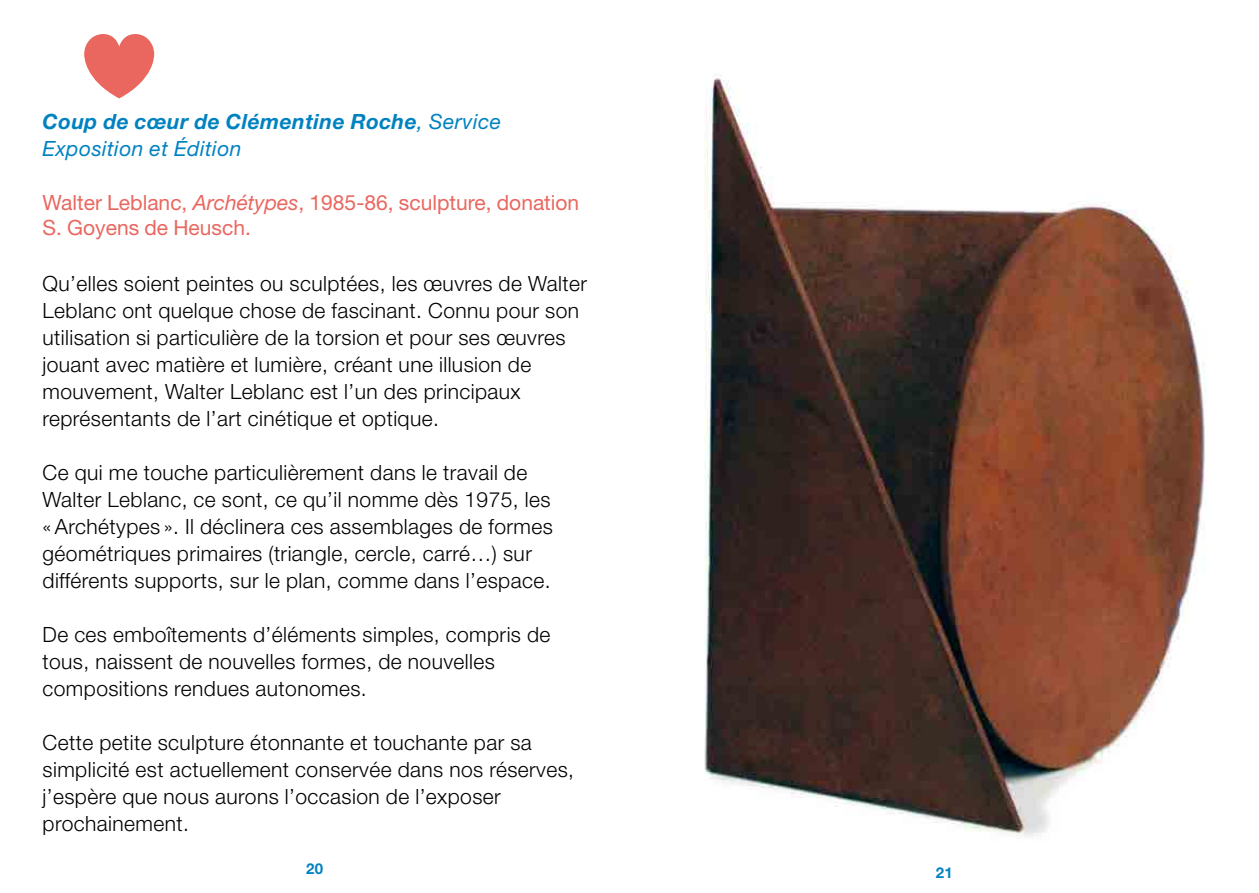
<style>
.page{position:relative;width:1259px;height:893px;background:#fff}
.page>*{position:absolute;margin:0;border:0;box-sizing:border-box;transform-origin:0 0}
.t1{font:300 21px/27px "Helvetica Neue LT Std";letter-spacing:.02em;color:#000}
.t2{font:21px/25.2px "Helvetica Neue LT Std";color:#ea675f}
.t3{font:italic 700 21px/27px "Helvetica Neue LT Std";letter-spacing:.02em;color:#0082c1}
.t4{font:700 15px "Helvetica Neue LT Std";color:#0082c1}
.s1{font-weight:400}
.s2{font-style:italic}
</style>
<div class="page">
<img style="left:704px;top:74px;width:502px;height:763px">
<svg style="left:84px;top:34px;width:70px;height:64px"></svg>
<p class="t3" style="left:43px;top:107px;width:460px">Coup de cœur de Clémentine Roche<span class="s1">, Service<br>Exposition et Édition</span></p>
<p class="t2" style="left:43px;top:189px;width:538px">Walter Leblanc, <span class="s2">Archétypes</span>, 1985-86, sculpture, donation<br>S. Goyens de Heusch.</p>
<p class="t1" style="left:43px;top:269px;width:546px">Qu’elles soient peintes ou sculptées, les œuvres de Walter Leblanc ont quelque chose de fascinant. Connu pour son utilisation si particulière de la torsion et pour ses œuvres jouant avec matière et lumière, créant une illusion de mouvement, Walter Leblanc est l’un des principaux représentants de l’art cinétique et optique.</p>
<p class="t1" style="left:43px;top:458px;width:512px">Ce qui me touche particulièrement dans le travail de Walter Leblanc, ce sont, ce qu’il nomme dès 1975, les « Archétypes ». Il déclinera ces assemblages de formes géométriques primaires (triangle, cercle, carré…) sur différents supports, sur le plan, comme dans l’espace.</p>
<p class="t1" style="left:43px;top:620px;width:509px">De ces emboîtements d’éléments simples, compris de tous, naissent de nouvelles formes, de nouvelles compositions rendues autonomes.</p>
<p class="t1" style="left:43px;top:728px;width:533px">Cette petite sculpture étonnante et touchante par sa simplicité est actuellement conservée dans nos réserves, j’espère que nous aurons l’occasion de l’exposer prochainement.</p>
<p class="t4" style="left:306px;top:859px;width:19px">20</p>
<p class="t4" style="left:935px;top:864px;width:19px">21</p>
</div>
